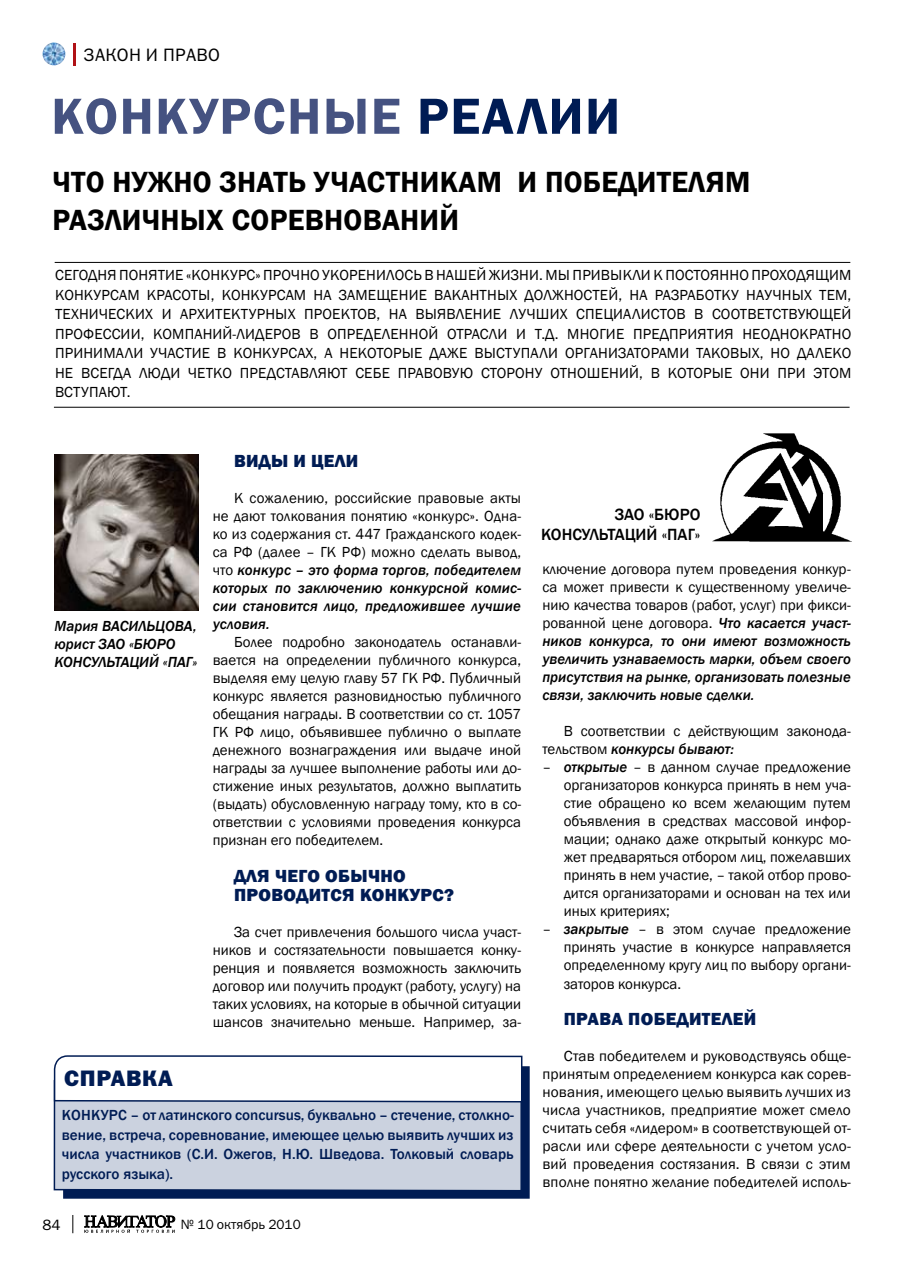
<style>
.page{position:relative;width:902px;height:1263px;background:#fff}
.page>*{position:absolute;margin:0;border:0;box-sizing:border-box;transform-origin:0 0}
.t1{font:600 52.5px "Franklin Gothic";letter-spacing:.03em;color:#455281}
.t2{font:600 30px/37.5px "Franklin Gothic";letter-spacing:.01em;color:#000}
.t3{font:22.5px "Franklin Gothic Heavy C";letter-spacing:.03em;color:#001c54}
.t4{font:800 18px/18.8px "Franklin Gothic";letter-spacing:.02em;color:#001c54}
.t5{font:18px "Franklin Gothic Book C";letter-spacing:.02em;color:#000}
.t6{font:500 16.65px/20px "Franklin Gothic";color:#000;text-align:right}
.t7{font:15px/18px "Franklin Gothic";letter-spacing:.01em;color:#000;text-align:justify}
.t8{font:italic 500 15px/18px "Franklin Gothic";color:#000;text-align:justify}
.t9{font:500 15px/19.5px "Franklin Gothic";color:#001c54;text-align:justify}
.t10{font:15px "Franklin Gothic Book C";color:#000}
.t11{font:13.5px "Franklin Gothic Book C";color:#000}
.s1{color:#001c54}
.s2{font-weight:500;font-style:italic}
.s3{font-weight:400;font-style:normal}
</style>
<div class="page">
<svg style="left:84px;top:1215px;width:91px;height:18px"></svg>
<svg style="left:72px;top:1215px;width:1px;height:18px"></svg>
<img style="left:43px;top:43px;width:22px;height:22px;border-radius:11px">
<hr style="left:73px;top:43px;width:3px;height:23px;background:#b01116">
<img style="left:712px;top:433px;width:139px;height:108px">
<div style="left:63px;top:1066px;width:466px;height:133px;background:#001c54"></div>
<div style="left:53px;top:1103px;width:468px;height:89px;background:#cbd2df"></div>
<svg style="left:53px;top:1055px;width:470px;height:48px"></svg>
<img style="left:54px;top:454px;width:144px;height:156px">
<hr style="left:55px;top:262px;width:795px;height:1px;background:#000">
<hr style="left:54px;top:407px;width:795px;height:1px;background:#000">
<p class="t5" style="left:84px;top:45px;width:138px">ЗАКОН И ПРАВО</p>
<h1 class="t1" style="left:51px;top:84px;width:570px">Конкурсные <span class="s1">реалии</span></h1>
<h2 class="t2" style="left:52px;top:164px;width:699px">что нужно знать участникам и победителям различных соревнований</h2>
<p class="t7" style="left:55px;top:267px;width:74px">Сегодня пон</p>
<p class="t7" style="left:148px;top:267px;width:54px">ятие «конк</p>
<p class="t7" style="left:230px;top:267px;width:43px">урс» про</p>
<p class="t7" style="left:291px;top:267px;width:49px">чно укор</p>
<p class="t7" style="left:358px;top:267px;width:318px">ен илось в нашей жизн и. Мы привыкли к пос</p>
<p class="t7" style="left:693px;top:267px;width:37px">тоянно</p>
<p class="t7" style="left:751px;top:267px;width:10px">про</p>
<p class="t7" style="left:779px;top:267px;width:71px">ходящим</p>
<p class="t7" style="left:55px;top:286px;width:11px">конк</p>
<p class="t7" style="left:94px;top:286px;width:139px">урсам красоты, конк</p>
<p class="t7" style="left:260px;top:286px;width:314px">урсам на зам ещен ие вакантн ых должнос</p>
<p class="t7" style="left:592px;top:286px;width:260px">тей, на разработку научн ых тем ,</p>
<p class="t7" style="left:55px;top:306px;width:259px">техн ических и архитектурн ых про</p>
<p class="t7" style="left:332px;top:306px;width:390px">ектов, на выявлен ие лучших сп ециалистов в соо</p>
<p class="t7" style="left:740px;top:306px;width:113px">тветствующей</p>
<p class="t7" style="left:55px;top:325px;width:11px">проф</p>
<p class="t7" style="left:94px;top:325px;width:70px">ессии, комп</p>
<p class="t7" style="left:194px;top:325px;width:89px">ан ий-лидеров</p>
<p class="t7" style="left:309px;top:325px;width:28px">в опр</p>
<p class="t7" style="left:355px;top:325px;width:54px">еделенно</p>
<p class="t7" style="left:428px;top:325px;width:362px">й отрасли и т.д. Многие предприятия н еоднокр</p>
<p class="t7" style="left:817px;top:325px;width:25px">атно</p>
<p class="t7" style="left:55px;top:345px;width:189px">принимали участие в конк</p>
<p class="t7" style="left:272px;top:345px;width:449px">урсах, а н екоторые даже выступали орган изаторам и таков</p>
<p class="t7" style="left:739px;top:345px;width:103px">ых, но далеко</p>
<p class="t7" style="left:55px;top:364px;width:379px">н е всегда люди четко представляют себе правов</p>
<p class="t7" style="left:452px;top:364px;width:55px">ую сторон</p>
<p class="t7" style="left:534px;top:364px;width:306px">у отношен ий, в которые он и при этом</p>
<p class="t7" style="left:55px;top:384px;width:77px">вступ ают.</p>
<p class="t8" style="left:54px;top:617px;width:144px;text-align:left">Мария Васильцова, юрист ЗАО «БЮРО<br>КОНСУЛЬТАЦИ</p>
<p class="t8" style="left:149px;top:653px;width:50px">Й «ПАГ»</p>
<p class="t4" style="left:234px;top:452px;width:126px">Виды и цели</p>
<p class="t7" style="left:213px;top:489px;width:310px;text-indent:21px">К сожалению, российские правовые акты не дают толкования понятию «конкурс». Одна&shy;ко из содержания ст. 447 Гражданского кодек&shy;са РФ (далее – ГК РФ) можно сделать вывод, что <span class="s2">конкурс – это форма торгов, победителем которых по заключению конкурсной комис&shy;сии становится лицо, предложившее лучшие условия.</span></p>
<p class="t7" style="left:213px;top:633px;width:310px;text-indent:21px">Более подробно законодатель останавли&shy;вается на определении публичного конкурса, выделяя ему целую главу 57 ГК РФ. Публичный конкурс является разновидностью публичного обещания награды. В соответствии со ст. 1057<br>ГК РФ лицо, объявившее публично о выплате денежного вознаграждения или выдаче иной награды за лучшее выполнение работы или до&shy;стижение иных результатов, должно выплатить (выдать) обусловленную награду тому, кто в со&shy;ответствии с условиями проведения конкурса признан его победителем.</p>
<p class="t4" style="left:234px;top:866px;width:222px">Для чего обычно проводится конкурс?</p>
<p class="t7" style="left:213px;top:923px;width:310px;text-indent:21px">За счет привлечения большого числа участ&shy;ников и состязательности повышается конку&shy;ренция и появляется возможность заключить договор или получить продукт (работу, услугу) на таких условиях, на которые в обычной ситуации шансов значительно меньше. Например, за-</p>
<h3 class="t3" style="left:64px;top:1065px;width:110px">СПРАВКА</h3>
<p class="t9" style="left:62px;top:1105px;width:20px">Конкурс</p>
<p class="t9" style="left:62px;top:1105px;width:453px;text-indent:69px">– от латинского concursus, буквально – стечение, столкно&shy;вение, встреча, соревнование, имеющее целью выявить лучших из числа участников (С.И. Ожегов, Н.Ю. Шведова. Толковый словарь русского языка).</p>
<p class="t10" style="left:43px;top:1216px;width:20px">84</p>
<p class="t11" style="left:181px;top:1217px;width:121px">№ 10 октябрь 2010</p>
<p class="t6" style="left:541px;top:504px;width:161px">ЗАО «БЮРО<br>КОНСУЛЬТАЦИЙ «ПАГ»</p>
<p class="t8" style="left:542px;top:561px;width:310px"><span class="s3">ключение договора путем проведения конкур&shy;са может привести к существенному увеличе&shy;нию качества товаров (работ, услуг) при фикси&shy;рованной цене договора.</span> Что касается участ&shy;ников конкурса, то они имеют возможность увеличить узнаваемость марки, объем своего присутствия на рынке, организовать полезные связи, заключить новые сделки.</p>
<p class="t7" style="left:542px;top:723px;width:310px;text-indent:21px">В соответствии с действующим законода&shy;тельством <span class="s2">конкурсы бывают:</span></p>
<p class="t7" style="left:563px;top:759px;width:289px;text-indent:-21px">– <span class="s2">открытые</span> – в данном случае предложение организаторов конкурса принять в нем уча&shy;стие обращено ко всем желающим путем объявления в средствах массовой инфор&shy;мации; однако даже открытый конкурс мо&shy;жет предваряться отбором лиц, пожелавших принять в нем участие, – такой отбор прово&shy;дится организаторами и основан на тех или иных критериях;</p>
<p class="t7" style="left:563px;top:921px;width:289px;text-indent:-21px">– <span class="s2">закрытые</span> – в этом случае предложение принять участие в конкурсе направляется определенному кругу лиц по выбору органи&shy;заторов конкурса.</p>
<p class="t4" style="left:563px;top:1010px;width:194px">Права победителей</p>
<p class="t7" style="left:542px;top:1047px;width:310px;text-indent:21px">Став победителем и руководствуясь обще&shy;принятым определением конкурса как сорев&shy;нования, имеющего целью выявить лучших из числа участников, предприятие может смело считать себя «лидером» в соответствующей от&shy;расли или сфере деятельности с учетом усло&shy;вий проведения состязания. В связи с этим вполне понятно желание победителей исполь-</p>
</div>
